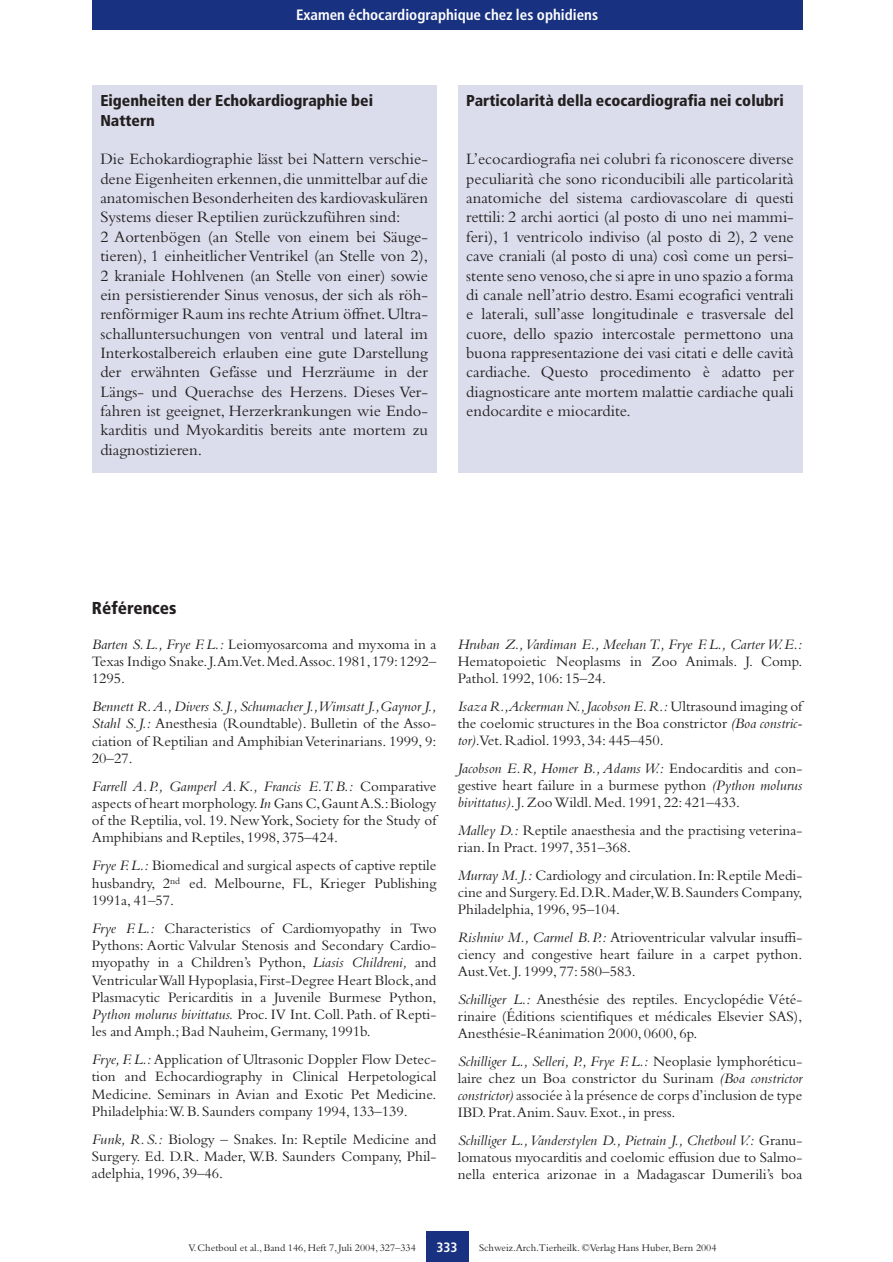
<style>
.page{position:relative;width:893px;height:1262px;background:#fff}
.page>*{position:absolute;margin:0;border:0;box-sizing:border-box;transform-origin:0 0}
.t1{font:900 condensed 17.25px "Frutiger";color:#231f20}
.t2{font:16.5px/19.4px "Bembo";color:#231f20}
.t3{font:900 condensed 15.75px/19.4px "Frutiger";color:#231f20}
.t4{font:15px/17.2px "Bembo";color:#231f20;text-align:justify}
.t5{font:italic 15px "Bembo";color:#231f20}
.t6{font:700 condensed 15px "Frutiger";color:#fff}
.t7{font:700 condensed 13.5px "Frutiger";color:#fff}
.t8{font:10.5px "Bembo";color:#231f20}
.s1{font-style:italic}
</style>
<div class="page">
<div style="left:92px;top:0;width:710px;height:30px;background:#183181"></div>
<div style="left:426px;top:1231px;width:42px;height:30px;background:#183181"></div>
<div style="left:92px;top:85px;width:344px;height:387px;background:#dcddec"></div>
<div style="left:458px;top:85px;width:344px;height:387px;background:#dcddec"></div>
<p class="t6" style="left:296px;top:9px;width:303px">Examen échocardiographique chez les ophidiens</p>
<p class="t3" style="left:100px;top:92px;width:274px">Eigenheiten der Echokardiographie bei<br>Nattern</p>
<p class="t2" style="left:100px;top:151px;width:329px">Die Echokardiographie lässt bei Nattern verschie&shy;dene Eigenheiten erkennen,die unmittelbar auf die anatomischen Besonderheiten des kardiovaskulären Systems dieser Reptilien zurückzuführen sind:<br>2 Aortenbögen (an Stelle von einem bei Säuge&shy;tieren), 1 einheitlicher Ventrikel (an Stelle von 2), 2 kraniale Hohlvenen (an Stelle von einer) sowie ein persistierender Sinus venosus, der sich als röh&shy;renförmiger Raum ins rechte Atrium öffnet.Ultra&shy;schalluntersuchungen von ventral und lateral im Interkostalbereich erlauben eine gute Darstellung der erwähnten Gefässe und Herzräume in der Längs- und Querachse des Herzens. Dieses Ver&shy;fahren ist geeignet, Herzerkrankungen wie Endo&shy;karditis und Myokarditis bereits ante mortem zu diagnostizieren.</p>
<p class="t3" style="left:466px;top:92px;width:319px">Particolarità della ecocardiografia nei colubri</p>
<p class="t2" style="left:466px;top:151px;width:329px;text-align:justify">L’ecocardiografia nei colubri fa riconoscere diverse peculiarità che sono riconducibili alle particolarità anatomiche del sistema cardiovascolare di questi rettili: 2 archi aortici (al posto di uno nei mammi&shy;feri), 1 ventricolo indiviso (al posto di 2), 2 vene cave craniali (al posto di una) così come un persi&shy;stente seno venoso,che si apre in uno spazio a forma di canale nell’atrio destro. Esami ecografici ventrali e laterali, sull’asse longitudinale e trasversale del cuore, dello spazio intercostale permettono una buona rappresentazione dei vasi citati e delle cavità cardiache. Questo procedimento è adatto per diagnosticare ante mortem malattie cardiache quali endocardite e miocardite.</p>
<p class="t1" style="left:92px;top:601px;width:86px">Références</p>
<p class="t4" style="left:92px;top:636px;width:346px"><span class="s1">Barten S.L., Frye F.L.:</span> Leiomyosarcoma and myxoma in a Texas Indigo Snake.J.Am.Vet.Med.Assoc.1981,179:1292– 1295.</p>
<p class="t4" style="left:92px;top:699px;width:346px"><span class="s1">Bennett R.A.,Divers S.J.,Schumacher J.,Wimsatt J.,Gaynor J., Stahl S.J.:</span> Anesthesia (Roundtable). Bulletin of the Asso&shy;ciation of Reptilian and Amphibian Veterinarians. 1999, 9:<br>20–27.</p>
<p class="t4" style="left:92px;top:778px;width:346px"><span class="s1">Farrell A.P., Gamperl A.K., Francis E.T.B.:</span> Comparative aspects of heart morphology.<span class="s1">In</span> Gans C,Gaunt A.S.:Biology of the Reptilia, vol. 19. New York, Society for the Study of Amphibians and Reptiles, 1998, 375–424.</p>
<p class="t4" style="left:92px;top:858px;width:346px"><span class="s1">Frye F.L.:</span> Biomedical and surgical aspects of captive reptile husbandry, 2<sup>nd</sup> ed. Melbourne, FL, Krieger Publishing 1991a, 41–57.</p>
<p class="t4" style="left:92px;top:920px;width:346px"><span class="s1">Frye F.L.:</span> Characteristics of Cardiomyopathy in Two Pythons: Aortic Valvular Stenosis and Secondary Cardio&shy;myopathy in a Children’s Python, <span class="s1">Liasis Childreni,</span> and Ventricular Wall Hypoplasia,First-Degree Heart Block,and Plasmacytic Pericarditis in a Juvenile Burmese Python, <span class="s1">Python molurus bivittatus.</span> Proc. IV Int. Coll. Path. of Repti&shy;les and Amph.; Bad Nauheim, Germany, 1991b.</p>
<p class="t4" style="left:92px;top:1052px;width:346px"><span class="s1">Frye, F.L.:</span> Application of Ultrasonic Doppler Flow Detec&shy;tion and Echocardiography in Clinical Herpetological Medicine. Seminars in Avian and Exotic Pet Medicine.<br>Philadelphia:W. B. Saunders company 1994, 133–139.</p>
<p class="t4" style="left:92px;top:1131px;width:346px"><span class="s1">Funk, R.S.:</span> Biology – Snakes. In: Reptile Medicine and Surgery. Ed. D.R. Mader, W.B. Saunders Company, Phil&shy;adelphia, 1996, 39–46.</p>
<p class="t5" style="left:458px;top:639px;width:346px">Hruban Z.,Vardiman E., Meehan T., Frye F.L., Carter W.E.:</p>
<p class="t4" style="left:458px;top:654px;width:346px">Hematopoietic Neoplasms in Zoo Animals. J. Comp.<br>Pathol. 1992, 106: 15–24.</p>
<p class="t4" style="left:458px;top:699px;width:346px"><span class="s1">Isaza R.,Ackerman N.,Jacobson E.R.:</span> Ultrasound imaging of the coelomic structures in the Boa constrictor <span class="s1">(Boa constric&shy;tor)</span>.Vet. Radiol. 1993, 34: 445–450.</p>
<p class="t4" style="left:458px;top:761px;width:346px"><span class="s1">Jacobson E.R, Homer B., Adams W.:</span> Endocarditis and con&shy;gestive heart failure in a burmese python <span class="s1">(Python molurus bivittatus)</span>. J. Zoo Wildl. Med. 1991, 22: 421–433.</p>
<p class="t4" style="left:458px;top:823px;width:346px"><span class="s1">Malley D.:</span> Reptile anaesthesia and the practising veterina&shy;rian. In Pract. 1997, 351–368.</p>
<p class="t4" style="left:458px;top:867px;width:346px"><span class="s1">Murray M.J.:</span> Cardiology and circulation.In:Reptile Medi&shy;cine and Surgery.Ed.D.R.Mader,W.B.Saunders Company, Philadelphia, 1996, 95–104.</p>
<p class="t4" style="left:458px;top:929px;width:346px"><span class="s1">Rishniw M., Carmel B.P.:</span> Atrioventricular valvular insuffi&shy;ciency and congestive heart failure in a carpet python.<br>Aust.Vet. J. 1999, 77: 580–583.</p>
<p class="t4" style="left:458px;top:991px;width:346px"><span class="s1">Schilliger L.:</span> Anesthésie des reptiles. Encyclopédie Vété&shy;rinaire (Éditions scientifiques et médicales Elsevier SAS), Anesthésie-Réanimation 2000, 0600, 6p.</p>
<p class="t4" style="left:458px;top:1053px;width:346px"><span class="s1">Schilliger L., Selleri, P., Frye F.L.:</span> Neoplasie lymphoréticu&shy;laire chez un Boa constrictor du Surinam <span class="s1">(Boa constrictor constrictor)</span> associée à la présence de corps d’inclusion de type IBD. Prat.Anim. Sauv. Exot., in press.</p>
<p class="t4" style="left:458px;top:1132px;width:346px"><span class="s1">Schilliger L.,Vanderstylen D., Pietrain J., Chetboul V.:</span> Granu&shy;lomatous myocarditis and coelomic effusion due to Salmo&shy;nella enterica arizonae in a Madagascar Dumerili’s boa</p>
<p class="t7" style="left:436px;top:1241px;width:23px">333</p>
<p class="t8" style="left:188px;top:1244px;width:229px">V.Chetboul et al., Band 146, Heft 7, Juli 2004, 327–334</p>
<p class="t8" style="left:479px;top:1244px;width:239px">Schweiz.Arch.Tierheilk. ©Verlag Hans Huber, Bern 2004</p>
</div>
